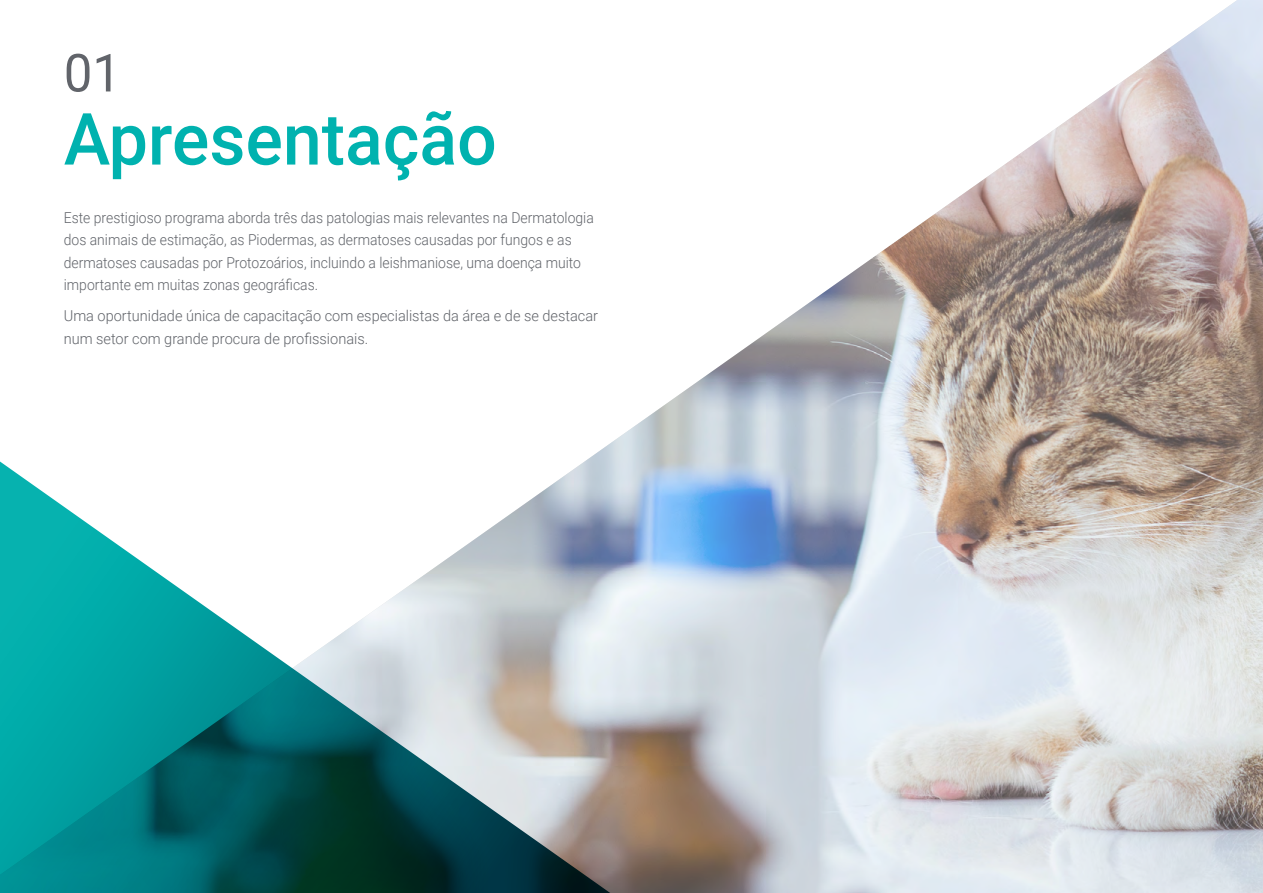
<style>
.page{position:relative;width:1263px;height:893px;background:#fff}
.page>*{position:absolute;margin:0;border:0;box-sizing:border-box;transform-origin:0 0}
.t1{font:500 72px "Roboto";color:#00b2af}
.t2{font:52.5px "Roboto";color:#61646a}
.t3{font:300 15px/22.5px "Roboto";color:#61646a;scale:.93 1}
.t4{font:300 15px/22.5px "Roboto";color:#61646a}
</style>
<div class="page">
<img style="left:607px;top:0;width:656px;height:893px">
<svg style="left:0;top:446px;width:640px;height:447px"></svg>
<h2 class="t2" style="left:64px;top:36px;width:59px">01</h2>
<h1 class="t1" style="left:64px;top:89px;width:435px">Apresentação</h1>
<p class="t3" style="left:64px;top:205px;width:571px">Este prestigioso programa aborda três das patologias mais relevantes na Dermatologia dos animais de estimação, as Piodermas, as dermatoses causadas por fungos e as dermatoses causadas por Protozoários, incluindo a leishmaniose, uma doença muito importante em muitas zonas geográficas.</p>
<p class="t4" style="left:64px;top:304px;width:536px">Uma oportunidade única de capacitação com especialistas da área e de se destacar num setor com grande procura de profissionais.</p>
</div>
